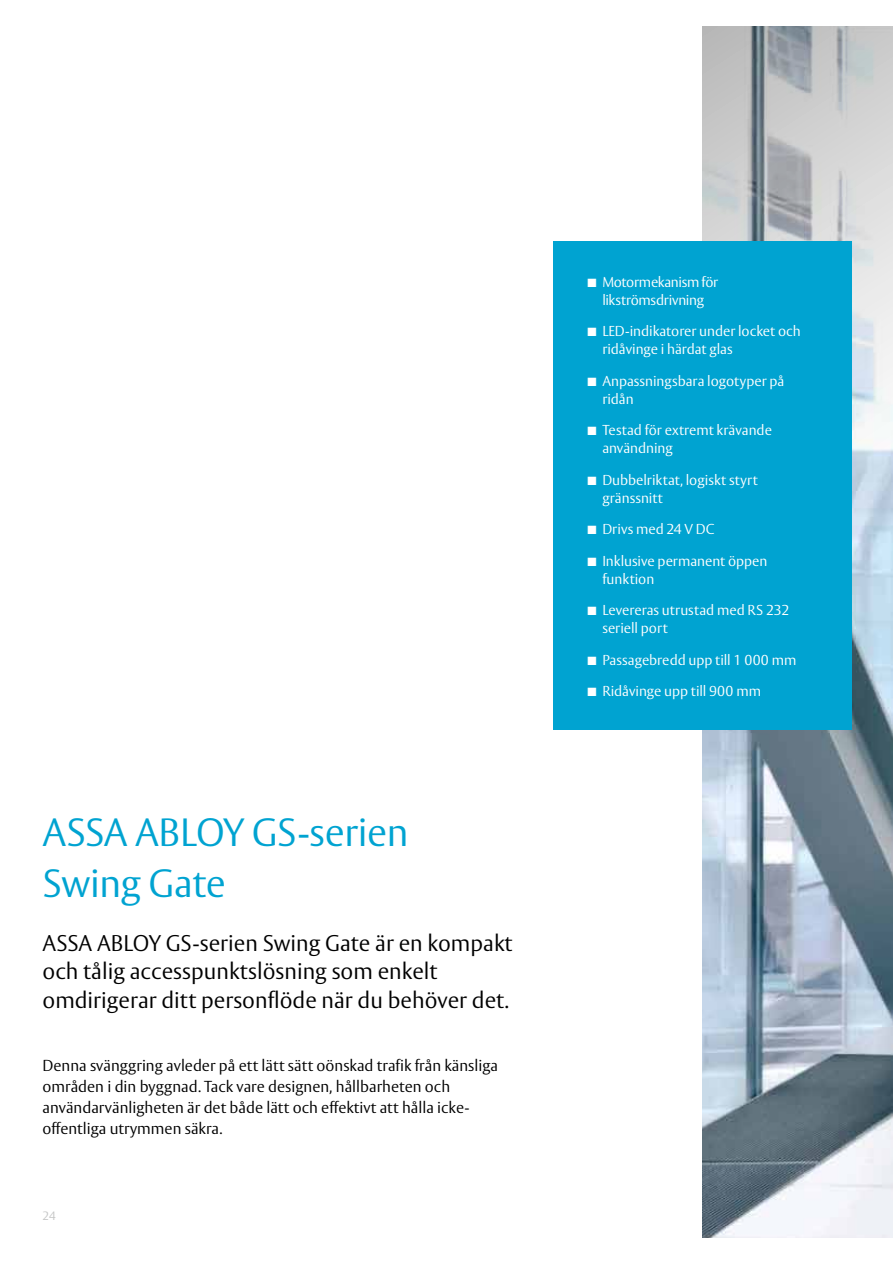
<style>
.page{position:relative;width:893px;height:1263px;background:#fff}
.page>*{position:absolute;margin:0;border:0;box-sizing:border-box;transform-origin:0 0}
.t1{font:300 39px/51px "ASSA Vesta";letter-spacing:-.01em;color:#00a3d1}
.t2{font:300 22.5px/28.5px "ASSA Vesta";color:#000}
.t3{font:300 15.75px/21px "ASSA Vesta";color:#000}
.t4{font:300 14.25px/18px "ASSA Vesta";letter-spacing:-.005em;color:#fff}
.t5{font:300 14.25px/18px "ASSA Vesta";letter-spacing:-.025em;color:#fff;text-align:center}
.t6{font:300 12px "ASSA Vesta";color:#c5c6c6}
</style>
<div class="page">
<svg style="left:702px;top:26px;width:191px;height:1210px;background:#a6b2bc"></svg>
<div style="left:553px;top:241px;width:298px;height:489px;background:#00a3d1"></div>
<h1 class="t1" style="left:43px;top:808px;width:367px">ASSA ABLOY GS-serien<br>Swing Gate</h1>
<h2 class="t2" style="left:43px;top:929px;width:472px">ASSA ABLOY GS-serien Swing Gate är en kompakt och tålig accesspunktslösning som enkelt omdirigerar ditt personflöde när du behöver det.</h2>
<p class="t3" style="left:43px;top:1056px;width:457px">Denna svänggring avleder på ett lätt sätt oönskad trafik från känsliga områden i din byggnad. Tack vare designen, hållbarheten och användarvänligheten är det både lätt och effektivt att hålla icke&shy;offentliga utrymmen säkra.</p>
<p class="t6" style="left:43px;top:1209px;width:15px">24</p>
<p class="t5" style="left:587px;top:273px;width:132px">■ Motormekanism för likströmsdrivning</p>
<p class="t4" style="left:602px;top:323px;width:200px;text-indent:-15px">■ LED-indikatorer under locket och ridåvinge i härdat glas</p>
<p class="t4" style="left:602px;top:372px;width:184px;text-indent:-15px">■ Anpassningsbara logotyper på ridån</p>
<p class="t4" style="left:602px;top:422px;width:171px;text-indent:-15px">■ Testad för extremt krävande användning</p>
<p class="t4" style="left:602px;top:471px;width:157px;text-indent:-15px">■ Dubbelriktat, logiskt styrt gränssnitt</p>
<p class="t4" style="left:587px;top:521px;width:128px">■ Drivs med 24 V DC</p>
<p class="t4" style="left:602px;top:552px;width:167px;text-indent:-15px">■ Inklusive permanent öppen funktion</p>
<p class="t4" style="left:602px;top:602px;width:188px;text-indent:-15px">■ Levereras utrustad med RS 232 seriell port</p>
<p class="t4" style="left:587px;top:651px;width:211px">■ Passagebredd upp till 1 000 mm</p>
<p class="t4" style="left:587px;top:683px;width:175px">■ Ridåvinge upp till 900 mm</p>
</div>
